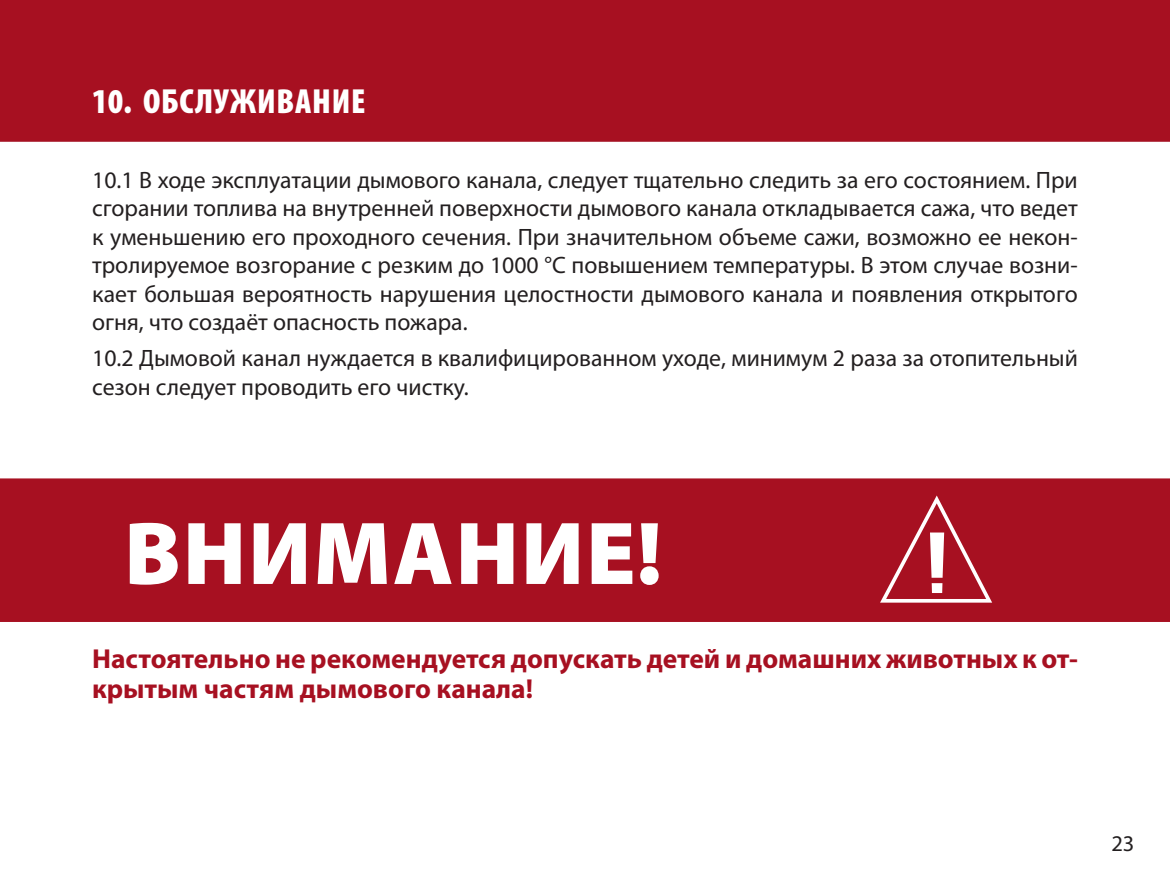
<style>
.page{position:relative;width:1170px;height:886px;background:#fff}
.page>*{position:absolute;margin:0;border:0;box-sizing:border-box;transform-origin:0 0}
.t1{font:900 90px "Myriad Pro";letter-spacing:.02em;color:#fff}
.t2{font:900 condensed 35px "Myriad Pro";letter-spacing:.02em;color:#fff}
.t3{font:700 27.5px/30px "Myriad Pro";color:#a71021}
.t4{font:23.75px/28.5px "Myriad Pro";color:#231f20;text-align:justify}
.t5{font:22.5px "Myriad Pro";color:#231f20}
</style>
<div class="page">
<div style="left:0;top:0;width:1169px;height:142px;background:#a71021"></div>
<div style="left:0;top:478px;width:1169px;height:144px;background:#a71021"></div>
<svg style="left:880px;top:495px;width:112px;height:108px"></svg>
<div style="left:931px;top:583px;width:11px;height:10px;background:#fff"></div>
<h2 class="t2" style="left:92px;top:85px;width:275px">10. ОБСЛУЖИВАНИЕ</h2>
<p class="t4" style="left:92px;top:166px;width:987px">10.1 В ходе эксплуатации дымового канала, следует тщательно следить за его состоянием. При сгорании топлива на внутренней поверхности дымового канала откладывается сажа, что ведет к уменьшению его проходного сечения. При значительном объеме сажи, возможно ее некон&shy;тролируемое возгорание с резким до 1000 °С повышением температуры. В этом случае возни&shy;кает большая вероятность нарушения целостности дымового канала и появления открытого огня, что создаёт опасность пожара.</p>
<p class="t4" style="left:92px;top:344px;width:987px">10.2 Дымовой канал нуждается в квалифицированном уходе, минимум 2 раза за отопительный сезон следует проводить его чистку.</p>
<h1 class="t1" style="left:124px;top:500px;width:539px">ВНИМАНИЕ!</h1>
<p class="t3" style="left:92px;top:644px;width:987px">Настоятельно не рекомендуется допускать детей и домашних животных к от&shy;крытым частям дымового канала!</p>
<p class="t5" style="left:1111px;top:832px;width:25px">23</p>
</div>
